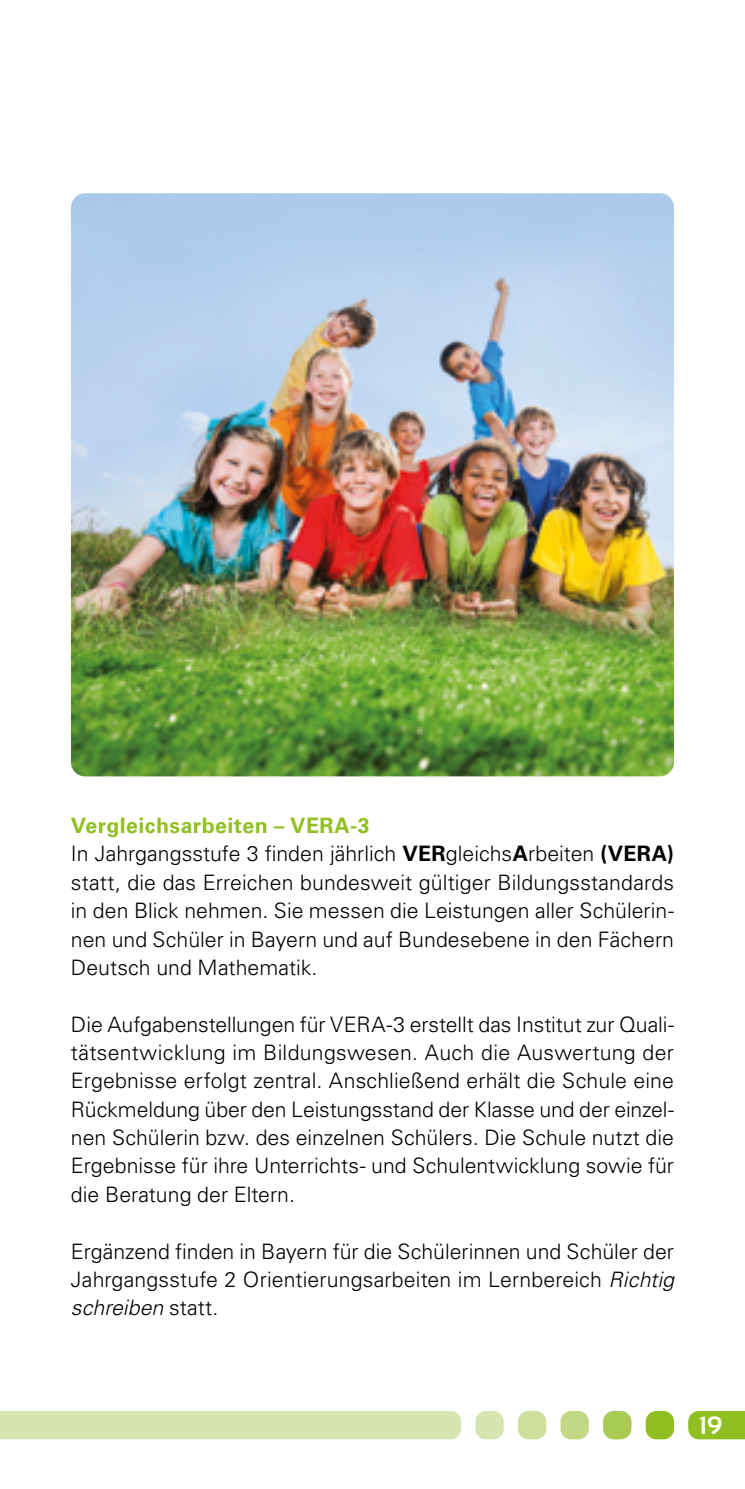
<style>
.page{position:relative;width:745px;height:1489px;background:#fff}
.page>*{position:absolute;margin:0;border:0;box-sizing:border-box;transform-origin:0 0}
.t1{font:700 25px "Sansation";color:#fff}
.t2{font:300 21.25px/28.2px "Univers LT Pro 45";letter-spacing:.005em;color:#000;text-align:justify}
.t3{font:700 21.25px "Univers LT Pro 65";letter-spacing:.02em;color:#90bf21}
.s1{font-family:"Univers LT Pro 65";font-weight:700}
.s2{font-style:italic}
</style>
<div class="page">
<img style="left:71px;top:193px;width:602px;height:583px">
<div style="left:688px;top:1411px;width:56px;height:28px;background:#90bf21"></div>
<div style="left:645px;top:1410px;width:28px;height:29px;background:#90bf21;border-radius:11px"></div>
<div style="left:602px;top:1410px;width:29px;height:29px;background:#aacb53;border-radius:11px"></div>
<div style="left:560px;top:1410px;width:28px;height:29px;background:#c2d884;border-radius:11px"></div>
<div style="left:517px;top:1410px;width:29px;height:29px;background:#cddf9b;border-radius:11px"></div>
<div style="left:475px;top:1410px;width:28px;height:29px;background:#d7e6b1;border-radius:11px"></div>
<div style="left:0;top:1411px;width:461px;height:28px;background:#d7e6b1"></div>
<p class="t3" style="left:71px;top:810px;width:300px">Vergleichsarbeiten – VERA-3</p>
<p class="t2" style="left:71px;top:839px;width:604px">In Jahrgangsstufe 3 finden jährlich <span class="s1">VER</span>gleichs<span class="s1">A</span>rbeiten <span class="s1">(VERA) </span>statt, die das Erreichen bundesweit gültiger Bildungsstandards in den Blick nehmen. Sie messen die Leistungen aller Schülerin&shy;nen und Schüler in Bayern und auf Bundesebene in den Fächern Deutsch und Mathematik.</p>
<p class="t2" style="left:71px;top:1009px;width:604px">Die Aufgabenstellungen für VERA-3 erstellt das Institut zur Quali&shy;tätsentwicklung im Bildungswesen. Auch die Auswertung der Ergebnisse erfolgt zentral. Anschließend erhält die Schule eine Rückmeldung über den Leistungsstand der Klasse und der einzel&shy;nen Schülerin bzw. des einzelnen Schülers. Die Schule nutzt die Ergebnisse für ihre Unterrichts- und Schulentwicklung sowie für die Beratung der Eltern.</p>
<p class="t2" style="left:71px;top:1236px;width:604px">Ergänzend finden in Bayern für die Schülerinnen und Schüler der Jahrgangsstufe 2 Orientierungsarbeiten im Lernbereich <span class="s2">Richtig schreiben</span> statt.</p>
<p class="t1" style="left:698px;top:1411px;width:25px">19</p>
</div>
